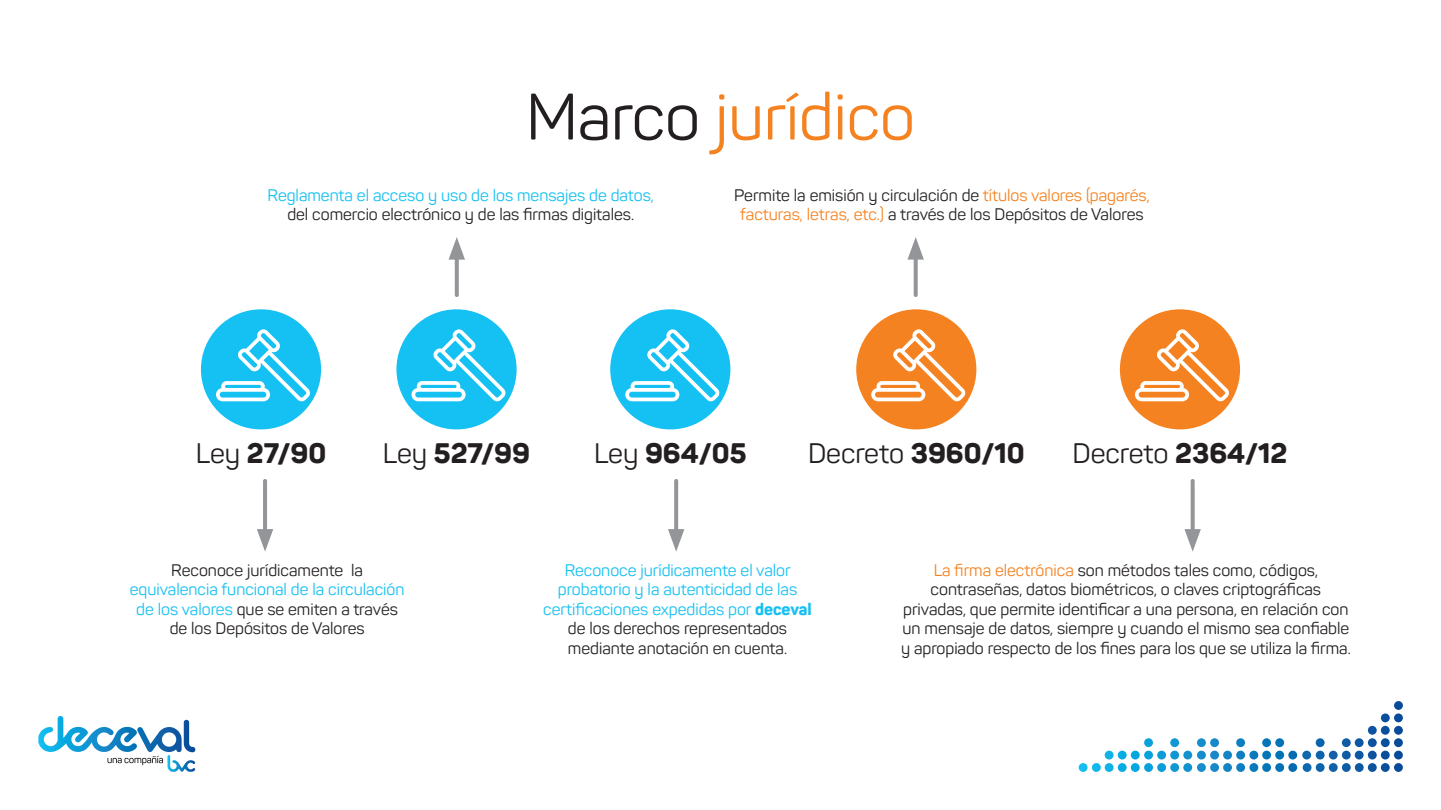
<style>
.page{position:relative;width:1441px;height:810px;background:#fff}
.page>*{position:absolute;margin:0;border:0;box-sizing:border-box;transform-origin:0 0}
.t1{font:64.8px "Panton";color:#f58220}
.t2{font:27.9px "Panton";color:#231f20}
.t3{font:800 27.9px "Panton";color:#231f20}
.t4{font:16.5px/19.5px "Panton";color:#231f20;text-align:center}
.t5{font:16.5px/19.5px "Panton";color:#15c0f2;text-align:center}
.s1{color:#231f20}
.s2{color:#15c0f2}
.s3{color:#f58220}
.s4{font-weight:400}
.s5{font-weight:800}
</style>
<div class="page">
<svg style="left:1130px;top:701px;width:272px;height:59px"></svg>
<svg style="left:38px;top:716px;width:157px;height:56px"></svg>
<div style="left:201px;top:309px;width:120px;height:120px;background:#15c0f2;border-radius:50%"></div>
<svg style="left:216px;top:329px;width:94px;height:72px"></svg>
<div style="left:396px;top:309px;width:120px;height:120px;background:#15c0f2;border-radius:50%"></div>
<svg style="left:411px;top:329px;width:95px;height:72px"></svg>
<div style="left:610px;top:309px;width:120px;height:120px;background:#15c0f2;border-radius:50%"></div>
<svg style="left:625px;top:329px;width:94px;height:72px"></svg>
<div style="left:856px;top:309px;width:120px;height:120px;background:#f58220;border-radius:50%"></div>
<svg style="left:871px;top:329px;width:94px;height:72px"></svg>
<div style="left:1119px;top:309px;width:120px;height:120px;background:#f58220;border-radius:50%"></div>
<svg style="left:1134px;top:329px;width:95px;height:72px"></svg>
<hr style="left:263px;top:481px;width:4px;height:57px;background:#939598">
<svg style="left:257px;top:529px;width:16px;height:23px"></svg>
<svg style="left:674px;top:481px;width:4px;height:48px"></svg>
<svg style="left:668px;top:529px;width:16px;height:23px"></svg>
<svg style="left:1190px;top:481px;width:4px;height:48px"></svg>
<svg style="left:1184px;top:529px;width:16px;height:23px"></svg>
<svg style="left:913px;top:260px;width:4px;height:35px"></svg>
<svg style="left:907px;top:237px;width:16px;height:23px"></svg>
<svg style="left:455px;top:260px;width:4px;height:35px"></svg>
<svg style="left:448px;top:237px;width:17px;height:23px"></svg>
<p class="t1" style="left:526px;top:77px;width:390px"><span class="s1">Marco</span> jurídico</p>
<p class="t4" style="left:267px;top:185px;width:388px"><span class="s2">Reglamenta el acceso y uso de los mensajes de datos, </span>del comercio electrónico y de las firmas digitales.</p>
<p class="t4" style="left:734px;top:185px;width:417px">Permite la emisión y circulación de <span class="s3">títulos valores (pagarés, facturas, letras, etc.)</span> a través de los Depósitos de Valores</p>
<p class="t3" style="left:196px;top:435px;width:132px"><span class="s4">Ley</span> 27/90</p>
<p class="t3" style="left:383px;top:435px;width:149px"><span class="s4">Ley</span> 527/99</p>
<p class="t3" style="left:594px;top:435px;width:154px"><span class="s4">Ley</span> 964/05</p>
<p class="t2" style="left:808px;top:436px;width:218px">Decreto <span class="s5">3960/10</span></p>
<p class="t2" style="left:1072px;top:436px;width:216px">Decreto <span class="s5">2364/12</span></p>
<p class="t4" style="left:130px;top:560px;width:276px">Reconoce jurídicamente la <span class="s2">equivalencia funcional de la circulación de los valores</span> que se emiten a través de los Depósitos de Valores</p>
<p class="t4" style="left:900px;top:560px;width:451px"><span class="s3">La firma electrónica</span> son métodos tales como, códigos, contraseñas, datos biométricos, o claves criptográficas privadas, que permite identificar a una persona, en relación con un mensaje de datos, siempre y cuando el mismo sea confiable y apropiado respecto de los fines para los que se utiliza la firma.</p>
<p class="t5" style="left:543px;top:560px;width:270px">Reconoce jurídicamente el valor probatorio y la autenticidad de las certificaciones expedidas por <span class="s5">deceval </span><span class="s1">de los derechos representados mediante anotación en cuenta.</span></p>
</div>
